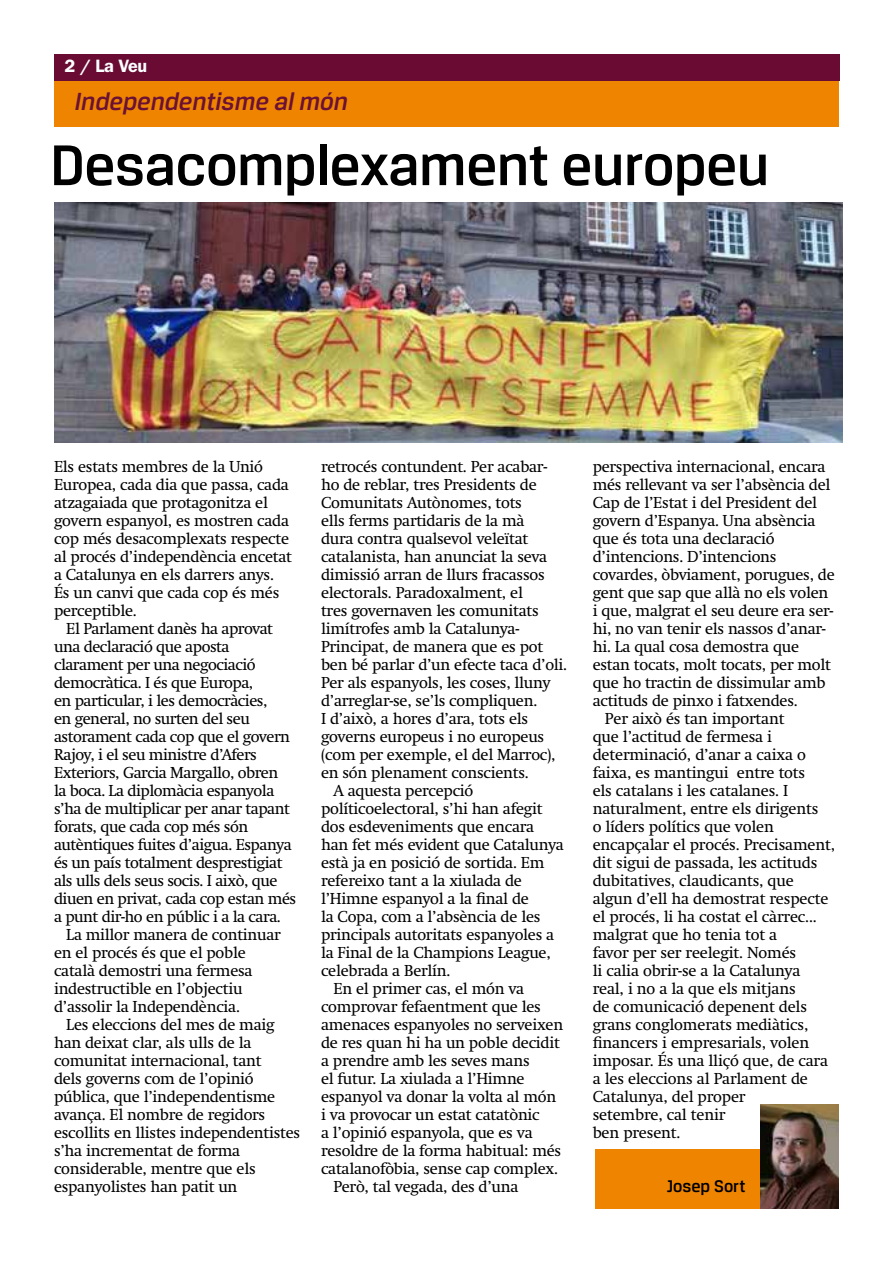
<style>
.page{position:relative;width:893px;height:1263px;background:#fff}
.page>*{position:absolute;margin:0;border:0;box-sizing:border-box;transform-origin:0 0}
.t1{font:500 61.05px "Breuer Text";letter-spacing:-.01em;color:#000}
.t2{font:italic 500 26.4px "Breuer Text";color:#6a1135}
.t3{font:500 18px "Breuer Text";color:#000}
.t4{font:600 18px "ITC Franklin Gothic Std";color:#fbffff}
.t5{font:15.75px/18px "Swift";letter-spacing:-.015em;color:#000}
</style>
<div class="page">
<div style="left:54px;top:54px;width:785px;height:27px;background:#690b33"></div>
<div style="left:54px;top:81px;width:785px;height:45px;background:#ef8400"></div>
<div style="left:596px;top:1149px;width:241px;height:60px;background:#ef8400"></div>
<img style="left:760px;top:1104px;width:79px;height:105px">
<img style="left:54px;top:203px;width:788px;height:239px">
<p class="t4" style="left:65px;top:56px;width:84px">2 / La Veu</p>
<h2 class="t2" style="left:75px;top:88px;width:274px">Independentisme al món</h2>
<h1 class="t1" style="left:50px;top:132px;width:721px">Desacomplexament europeu</h1>
<p class="t5" style="left:54px;top:458px;width:240px">Els estats membres de la Unió<br>Europea, cada dia que passa, cada atzagaiada que protagonitza el govern espanyol, es mostren cada cop més desacomplexats respecte al procés d’independència encetat a Catalunya en els darrers anys.<br>És un canvi que cada cop és més perceptible.</p>
<p class="t5" style="left:66px;top:620px;width:208px">El Parlament danès ha aprovat</p>
<p class="t5" style="left:54px;top:638px;width:177px">una declaració que aposta</p>
<p class="t5" style="left:54px;top:656px;width:203px">clarament per una negociació</p>
<p class="t5" style="left:54px;top:674px;width:201px">democràtica. I és que Europa,</p>
<p class="t5" style="left:54px;top:692px;width:215px">en particular, i les democràcies,</p>
<p class="t5" style="left:54px;top:710px;width:197px">en general, no surten del seu</p>
<p class="t5" style="left:54px;top:728px;width:238px">astorament cada cop que el govern</p>
<p class="t5" style="left:54px;top:746px;width:204px">Rajoy, i el seu ministre d’Afers</p>
<p class="t5" style="left:54px;top:764px;width:226px">Exteriors, Garcia Margallo, obren</p>
<p class="t5" style="left:54px;top:782px;width:222px">la boca. La diplomàcia espanyola</p>
<p class="t5" style="left:54px;top:800px;width:237px">s’ha de multiplicar per anar tapant</p>
<p class="t5" style="left:54px;top:818px;width:196px">forats, que cada cop més són</p>
<p class="t5" style="left:54px;top:836px;width:239px">autèntiques fuites d’aigua. Espanya</p>
<p class="t5" style="left:54px;top:854px;width:230px">és un país totalment desprestigiat</p>
<p class="t5" style="left:54px;top:872px;width:225px">als ulls dels seus socis. I això, que</p>
<p class="t5" style="left:54px;top:890px;width:244px">diuen en privat, cada cop estan més</p>
<p class="t5" style="left:54px;top:908px;width:228px">a punt dir-ho en públic i a la cara.</p>
<p class="t5" style="left:66px;top:926px;width:216px">La millor manera de continuar</p>
<p class="t5" style="left:54px;top:944px;width:193px">en el procés és que el poble</p>
<p class="t5" style="left:54px;top:962px;width:200px">català demostri una fermesa</p>
<p class="t5" style="left:54px;top:980px;width:190px">indestructible en l’objectiu</p>
<p class="t5" style="left:54px;top:998px;width:187px">d’assolir la Independència.</p>
<p class="t5" style="left:66px;top:1016px;width:210px">Les eleccions del mes de maig</p>
<p class="t5" style="left:54px;top:1034px;width:199px">han deixat clar, als ulls de la</p>
<p class="t5" style="left:54px;top:1052px;width:209px">comunitat internacional, tant</p>
<p class="t5" style="left:54px;top:1070px;width:201px">dels governs com de l’opinió</p>
<p class="t5" style="left:54px;top:1088px;width:223px">pública, que l’independentisme</p>
<p class="t5" style="left:54px;top:1106px;width:213px">avança. El nombre de regidors</p>
<p class="t5" style="left:54px;top:1124px;width:248px">escollits en llistes independentistes</p>
<p class="t5" style="left:54px;top:1142px;width:188px">s’ha incrementat de forma</p>
<p class="t5" style="left:54px;top:1160px;width:203px">considerable, mentre que els</p>
<p class="t5" style="left:54px;top:1178px;width:185px">espanyolistes han patit un</p>
<p class="t5" style="left:321px;top:458px;width:228px">retrocés contundent. Per acabar-</p>
<p class="t5" style="left:321px;top:476px;width:217px">ho de reblar, tres Presidents de</p>
<p class="t5" style="left:321px;top:494px;width:202px">Comunitats Autònomes, tots</p>
<p class="t5" style="left:321px;top:512px;width:205px">ells ferms partidaris de la mà</p>
<p class="t5" style="left:321px;top:530px;width:209px">dura contra qualsevol veleïtat</p>
<p class="t5" style="left:321px;top:548px;width:228px">catalanista, han anunciat la seva</p>
<p class="t5" style="left:321px;top:566px;width:225px">dimissió arran de llurs fracassos</p>
<p class="t5" style="left:321px;top:584px;width:203px">electorals. Paradoxalment, el</p>
<p class="t5" style="left:321px;top:602px;width:219px">tres governaven les comunitats</p>
<p class="t5" style="left:321px;top:620px;width:200px">limítrofes amb la Catalunya-</p>
<p class="t5" style="left:321px;top:638px;width:224px">Principat, de manera que es pot</p>
<p class="t5" style="left:321px;top:656px;width:248px">ben bé parlar d’un efecte taca d’oli.</p>
<p class="t5" style="left:321px;top:674px;width:231px">Per als espanyols, les coses, lluny</p>
<p class="t5" style="left:321px;top:692px;width:218px">d’arreglar-se, se’ls compliquen.</p>
<p class="t5" style="left:321px;top:710px;width:209px">I d’això, a hores d’ara, tots els</p>
<p class="t5" style="left:321px;top:728px;width:225px">governs europeus i no europeus</p>
<p class="t5" style="left:321px;top:746px;width:236px">(com per exemple, el del Marroc),</p>
<p class="t5" style="left:321px;top:764px;width:209px">en són plenament conscients.</p>
<p class="t5" style="left:333px;top:782px;width:142px">A aquesta percepció</p>
<p class="t5" style="left:321px;top:800px;width:223px">políticoelectoral, s’hi han afegit</p>
<p class="t5" style="left:321px;top:818px;width:215px">dos esdeveniments que encara</p>
<p class="t5" style="left:321px;top:836px;width:244px">han fet més evident que Catalunya</p>
<p class="t5" style="left:321px;top:854px;width:225px">està ja en posició de sortida. Em</p>
<p class="t5" style="left:321px;top:872px;width:202px">refereixo tant a la xiulada de</p>
<p class="t5" style="left:321px;top:890px;width:209px">l’Himne espanyol a la final de</p>
<p class="t5" style="left:321px;top:908px;width:221px">la Copa, com a l’absència de les</p>
<p class="t5" style="left:321px;top:926px;width:235px">principals autoritats espanyoles a</p>
<p class="t5" style="left:321px;top:944px;width:231px">la Final de la Champions League,</p>
<p class="t5" style="left:321px;top:962px;width:131px">celebrada a Berlín.</p>
<p class="t5" style="left:333px;top:980px;width:192px">En el primer cas, el món va</p>
<p class="t5" style="left:321px;top:998px;width:221px">comprovar fefaentment que les</p>
<p class="t5" style="left:321px;top:1016px;width:244px">amenaces espanyoles no serveixen</p>
<p class="t5" style="left:321px;top:1034px;width:240px">de res quan hi ha un poble decidit</p>
<p class="t5" style="left:321px;top:1052px;width:210px">a prendre amb les seves mans</p>
<p class="t5" style="left:321px;top:1070px;width:205px">el futur. La xiulada a l’Himne</p>
<p class="t5" style="left:321px;top:1088px;width:237px">espanyol va donar la volta al món</p>
<p class="t5" style="left:321px;top:1106px;width:220px">i va provocar un estat catatònic</p>
<p class="t5" style="left:321px;top:1124px;width:213px">a l’opinió espanyola, que es va</p>
<p class="t5" style="left:321px;top:1142px;width:242px">resoldre de la forma habitual: més</p>
<p class="t5" style="left:321px;top:1160px;width:239px">catalanofòbia, sense cap complex.</p>
<p class="t5" style="left:333px;top:1178px;width:187px">Però, tal vegada, des d’una</p>
<p class="t5" style="left:593px;top:458px;width:234px">perspectiva internacional, encara</p>
<p class="t5" style="left:593px;top:476px;width:239px">més rellevant va ser l’absència del</p>
<p class="t5" style="left:593px;top:494px;width:226px">Cap de l’Estat i del President del</p>
<p class="t5" style="left:593px;top:512px;width:224px">govern d’Espanya. Una absència</p>
<p class="t5" style="left:593px;top:530px;width:183px">que és tota una declaració</p>
<p class="t5" style="left:593px;top:548px;width:185px">d’intencions. D’intencions</p>
<p class="t5" style="left:593px;top:566px;width:244px">covardes, òbviament, porugues, de</p>
<p class="t5" style="left:593px;top:584px;width:237px">gent que sap que allà no els volen</p>
<p class="t5" style="left:593px;top:602px;width:242px">i que, malgrat el seu deure era ser-</p>
<p class="t5" style="left:593px;top:620px;width:235px">hi, no van tenir els nassos d’anar-</p>
<p class="t5" style="left:593px;top:638px;width:208px">hi. La qual cosa demostra que</p>
<p class="t5" style="left:593px;top:656px;width:240px">estan tocats, molt tocats, per molt</p>
<p class="t5" style="left:593px;top:674px;width:234px">que ho tractin de dissimular amb</p>
<p class="t5" style="left:593px;top:692px;width:207px">actituds de pinxo i fatxendes.</p>
<p class="t5" style="left:605px;top:710px;width:181px">Per això és tan important</p>
<p class="t5" style="left:593px;top:728px;width:181px">que l’actitud de fermesa i</p>
<p class="t5" style="left:593px;top:746px;width:215px">determinació, d’anar a caixa o</p>
<p class="t5" style="left:593px;top:764px;width:214px">faixa, es mantingui entre tots</p>
<p class="t5" style="left:593px;top:782px;width:197px">els catalans i les catalanes. I</p>
<p class="t5" style="left:593px;top:800px;width:227px">naturalment, entre els dirigents</p>
<p class="t5" style="left:593px;top:818px;width:183px">o líders polítics que volen</p>
<p class="t5" style="left:593px;top:836px;width:244px">encapçalar el procés. Precisament,</p>
<p class="t5" style="left:593px;top:854px;width:226px">dit sigui de passada, les actituds</p>
<p class="t5" style="left:593px;top:872px;width:203px">dubitatives, claudicants, que</p>
<p class="t5" style="left:593px;top:890px;width:237px">algun d’ell ha demostrat respecte</p>
<p class="t5" style="left:593px;top:908px;width:226px">el procés, li ha costat el càrrec...</p>
<p class="t5" style="left:593px;top:926px;width:186px">malgrat que ho tenia tot a</p>
<p class="t5" style="left:593px;top:944px;width:205px">favor per ser reelegit. Només</p>
<p class="t5" style="left:593px;top:962px;width:209px">li calia obrir-se a la Catalunya</p>
<p class="t5" style="left:593px;top:980px;width:205px">real, i no a la que els mitjans</p>
<p class="t5" style="left:593px;top:998px;width:216px">de comunicació depenent dels</p>
<p class="t5" style="left:593px;top:1016px;width:217px">grans conglomerats mediàtics,</p>
<p class="t5" style="left:593px;top:1034px;width:218px">financers i empresarials, volen</p>
<p class="t5" style="left:593px;top:1052px;width:237px">imposar. És una lliçó que, de cara</p>
<p class="t5" style="left:593px;top:1070px;width:217px">a les eleccions al Parlament de</p>
<p class="t5" style="left:593px;top:1088px;width:154px">Catalunya, del proper</p>
<p class="t5" style="left:593px;top:1106px;width:134px">setembre, cal tenir</p>
<p class="t5" style="left:593px;top:1124px;width:89px">ben present.</p>
<p class="t3" style="left:667px;top:1176px;width:80px">Josep Sort</p>
</div>
